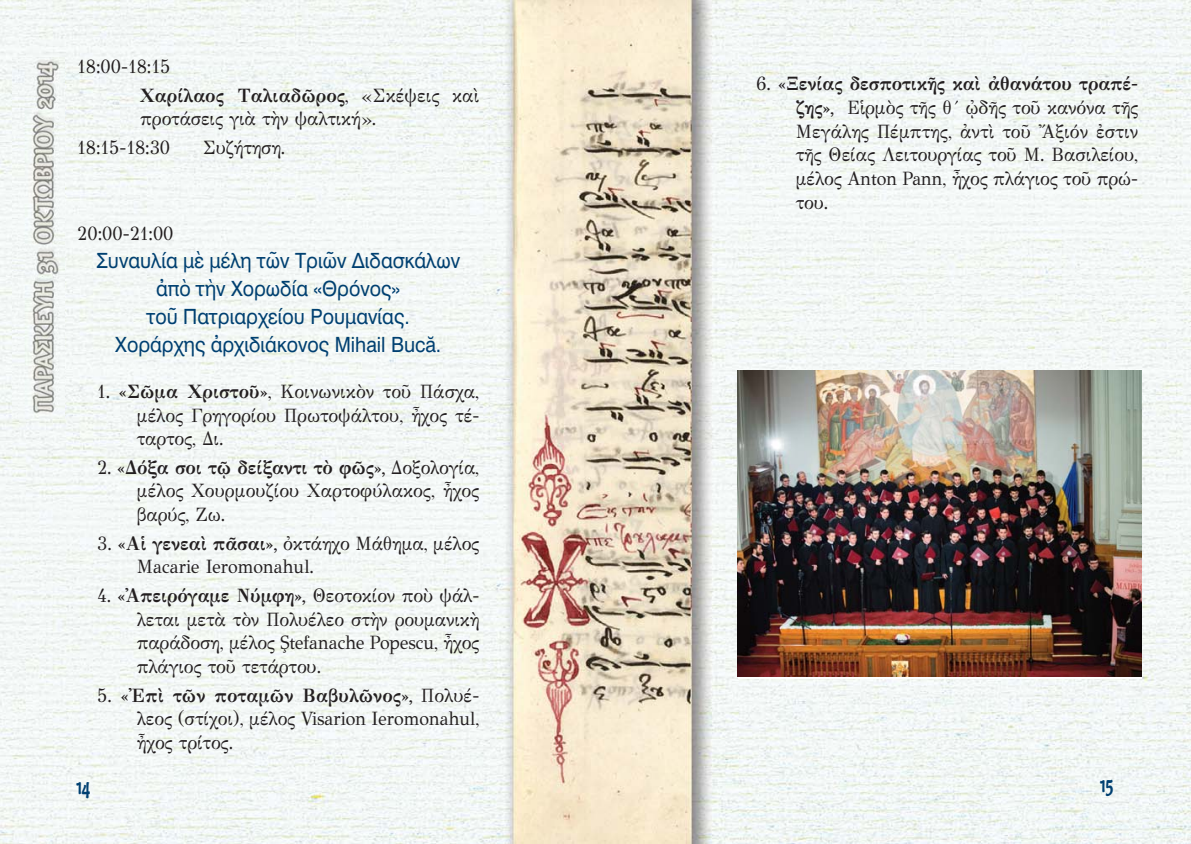
<style>
.page{position:relative;width:1191px;height:844px;background:#fff}
.page>*{position:absolute;margin:0;border:0;box-sizing:border-box;transform-origin:0 0}
.t1{font:21px/28px "SK Swiss Pol Uni";color:#004071;text-align:center;scale:.93 1}
.t2{font:700 21px "PF Armonia";color:#004071;scale:.7 1}
.t3{font:19.25px/23.6px "GFS Didot";color:#231f20;text-align:justify;scale:.93 1}
.s1{font-weight:700}
</style>
<div class="page">
<img style="left:0;top:0;width:1191px;height:843px">
<img style="left:12px;top:57px;width:52px;height:361px">
<img style="left:737px;top:370px;width:404px;height:306px">
<p class="t3" style="left:140px;top:54px;width:366px;line-height:28.7px;text-indent:-63px">18:00-18:15<br><span class="s1">Χαρίλαος Ταλιαδῶρος</span>, «Σκέψεις καὶ</p>
<p class="t3" style="left:77px;top:106px;width:323px;line-height:28.5px;text-indent:63px">προτάσεις γιὰ τὴν ψαλτική».<br>18:15-18:30</p>
<p class="t3" style="left:203px;top:137px;width:90px">Συζήτηση.</p>
<p class="t3" style="left:77px;top:223px;width:105px">20:00-21:00</p>
<p class="t1" style="left:96px;top:248px;width:393px">Συναυλία μὲ μέλη τῶν Τριῶν Διδασκάλων ἀπὸ τὴν Χορωδία «Θρόνος»<br>τοῦ Πατριαρχείου Ρουμανίας.<br>Χοράρχης ἀρχιδιάκονος Mihail Bucă.</p>
<p class="t3" style="left:137px;top:381px;width:370px;text-indent:-40px">1. <span class="s1">«Σῶμα Χριστοῦ»</span>, Κοινωνικὸν τοῦ Πάσχα, μέλος Γρηγορίου Πρωτοψάλτου, ἦχος τέ&shy;ταρτος, Δι.</p>
<p class="t3" style="left:137px;top:457px;width:370px;text-indent:-40px">2. <span class="s1">«Δόξα σοι τῷ δείξαντι τὸ φῶς»,</span> Δοξολογία, μέλος Χουρμουζίου Χαρτοφύλακος, ἦχος βαρύς, Ζω.</p>
<p class="t3" style="left:137px;top:533px;width:370px;text-indent:-40px">3. <span class="s1">«Αἱ γενεαὶ πᾶσαι»,</span> ὀκτάηχο Μάθημα, μέλος<br>Macarie Ieromonahul.</p>
<p class="t3" style="left:137px;top:585px;width:370px;text-indent:-40px">4. <span class="s1">«Ἀπειρόγαμε Νύμφη»,</span> Θεοτοκίον ποὺ ψάλ&shy;λεται μετὰ τὸν Πολυέλεο στὴν ρουμανικὴ παράδοση, μέλος Ştefanache Popescu, ἦχος πλάγιος τοῦ τετάρτου.</p>
<p class="t3" style="left:137px;top:685px;width:370px;text-indent:-40px">5. <span class="s1">«Ἐπὶ τῶν ποταμῶν Βαβυλῶνος»,</span> Πολυέ&shy;λεος (στίχοι), μέλος Visarion Ieromonahul, ἦχος τρίτος.</p>
<p class="t3" style="left:795px;top:74px;width:370px;text-indent:-40px">6. <span class="s1">«Ξενίας δεσποτικῆς καὶ ἀθανάτου τραπέ&shy;ζης»,</span> Εἱρμὸς τῆς θ´ ᾠδῆς τοῦ κανόνα τῆς Μεγάλης Πέμπτης, ἀντὶ τοῦ Ἄξιόν ἐστιν τῆς Θείας Λειτουργίας τοῦ Μ. Βασιλείου, μέλος Anton Pann, ἦχος πλάγιος τοῦ πρώ&shy;του.</p>
<p class="t2" style="left:76px;top:774px;width:22px">14</p>
<p class="t2" style="left:1100px;top:771px;width:21px">15</p>
</div>
